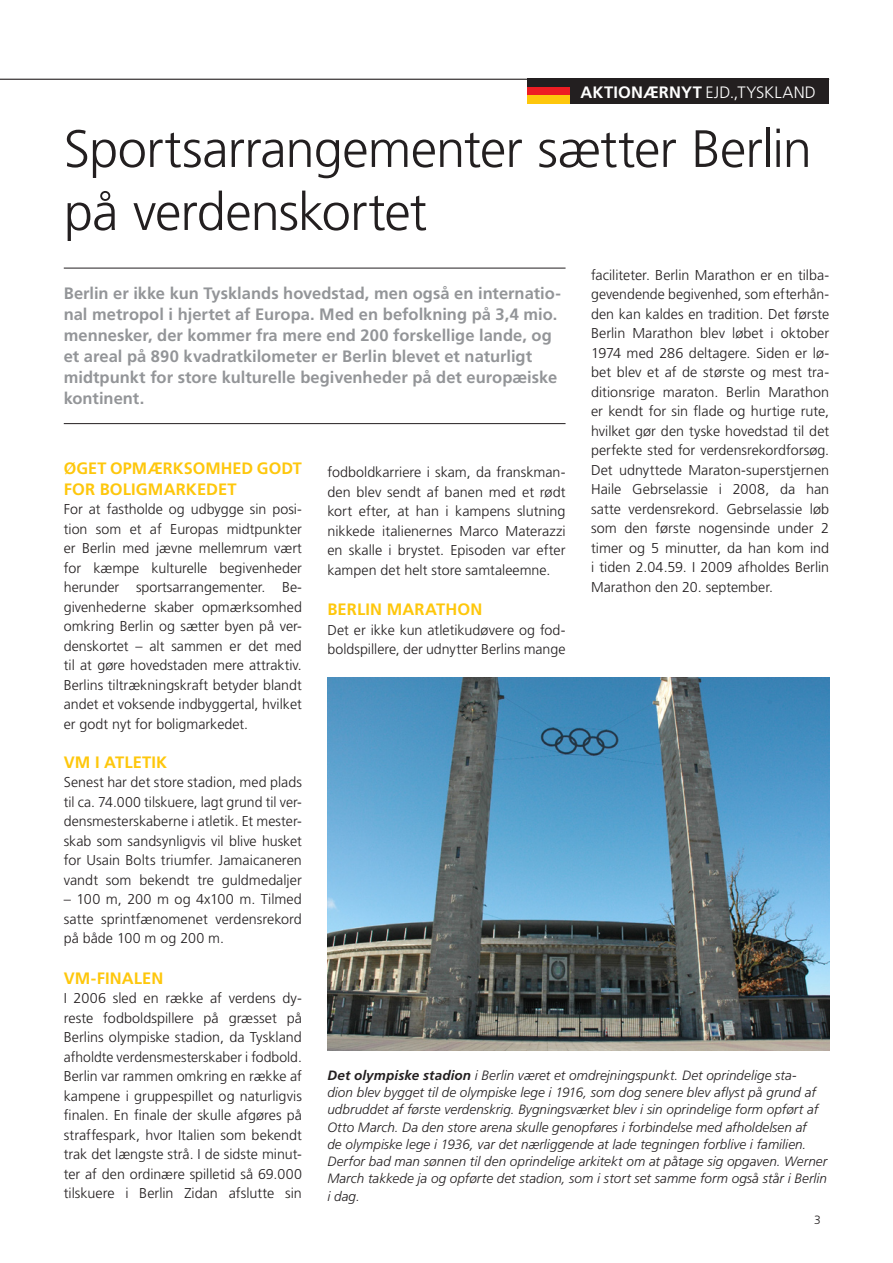
<style>
.page{position:relative;width:893px;height:1263px;background:#fff}
.page>*{position:absolute;margin:0;border:0;box-sizing:border-box;transform-origin:0 0}
.t1{font:300 52.5px/63px "Frutiger LT";letter-spacing:-.02em;color:#231f20}
.t2{font:700 16.5px/21px "Frutiger LT";color:#939598}
.t3{font:700 16.5px "Frutiger LT";letter-spacing:.005em;color:#fec70c}
.t4{font:300 16.5px "Frutiger LT";letter-spacing:.01em;color:#fff}
.t5{font:300 14.25px/19.5px "Frutiger LT";color:#231f20;text-align:justify}
.t6{font:italic 300 13.5px/17.2px "Frutiger LT";letter-spacing:.005em;color:#231f20}
.t7{font:300 12px "Frutiger LT";color:#231f20}
.s1{font-weight:700}
</style>
<div class="page">
<hr style="left:0;top:79px;width:829px;height:1px;background:#231f20">
<div style="left:527px;top:79px;width:301px;height:25px;background:#231f20"></div>
<div style="left:527px;top:87px;width:43px;height:9px;background:#ee1d23"></div>
<div style="left:527px;top:96px;width:43px;height:8px;background:#fec70c"></div>
<img style="left:327px;top:677px;width:502px;height:373px">
<hr style="left:64px;top:268px;width:502px;height:1px;background:#231f20">
<hr style="left:64px;top:423px;width:502px;height:1px;background:#231f20">
<p class="t4" style="left:580px;top:83px;width:237px"><span class="s1">AKTIONÆRNYT</span> EJD.,TYSKLAND</p>
<h1 class="t1" style="left:64px;top:118px;width:750px">Sportsarrangementer sætter Berlin på verdenskortet</h1>
<p class="t5" style="left:591px;top:265px;width:240px">faciliteter. Berlin Marathon er en tilba&shy;gevendende begivenhed, som efterhån&shy;den kan kaldes en tradition. Det første Berlin Marathon blev løbet i oktober 1974 med 286 deltagere. Siden er lø&shy;bet blev et af de største og mest tra&shy;ditionsrige maraton. Berlin Marathon er kendt for sin flade og hurtige rute, hvilket gør den tyske hovedstad til det perfekte sted for verdensrekordforsøg.<br>Det udnyttede Maraton-superstjernen Haile Gebrselassie i 2008, da han satte verdensrekord. Gebrselassie løb som den første nogensinde under 2 timer og 5 minutter, da han kom ind i tiden 2.04.59. I 2009 afholdes Berlin Marathon den 20. september.</p>
<p class="t2" style="left:64px;top:282px;width:499px">Berlin er ikke kun Tysklands hovedstad, men også en internatio&shy;nal metropol i hjertet af Europa. Med en befolkning på 3,4 mio. mennesker, der kommer fra mere end 200 forskellige lande, og et areal på 890 kvadratkilometer er Berlin blevet et naturligt midtpunkt for store kulturelle begivenheder på det europæiske kontinent.</p>
<p class="t3" style="left:64px;top:458px;width:60px">Øget opmærksom</p>
<p class="t3" style="left:221px;top:458px;width:60px">hed godt</p>
<p class="t3" style="left:64px;top:479px;width:11px">for</p>
<p class="t3" style="left:100px;top:479px;width:61px">boligmarkedet</p>
<p class="t5" style="left:64px;top:500px;width:240px">For at fastholde og udbygge sin posi&shy;tion som et af Europas midtpunkter er Berlin med jævne mellemrum vært for kæmpe kulturelle begivenheder herunder sportsarrangementer. Be&shy;givenhederne skaber opmærksomhed omkring Berlin og sætter byen på ver&shy;denskortet – alt sammen er det med til at gøre hovedstaden mere attraktiv.<br>Berlins tiltrækningskraft betyder blandt andet et voksende indbyggertal, hvilket er godt nyt for boligmarkedet.</p>
<p class="t3" style="left:64px;top:752px;width:51px">VM i atletik</p>
<p class="t5" style="left:64px;top:773px;width:240px">Senest har det store stadion, med plads til ca. 74.000 tilskuere, lagt grund til ver&shy;densmesterskaberne i atletik. Et mester&shy;skab som sandsynligvis vil blive husket for Usain Bolts triumfer. Jamaicaneren vandt som bekendt tre guldmedaljer</p>
<p class="t5" style="left:64px;top:890px;width:240px">– 100 m, 200 m og 4x100 m. Tilmed satte sprintfænomenet verdensrekord på både 100 m og 200 m.</p>
<p class="t3" style="left:64px;top:968px;width:44px">VM-finalen</p>
<p class="t5" style="left:64px;top:989px;width:240px">I 2006 sled en række af verdens dy&shy;reste fodboldspillere på græsset på Berlins olympiske stadion, da Tyskland afholdte verdensmesterskaber i fodbold.<br>Berlin var rammen omkring en række af kampene i gruppespillet og naturligvis finalen. En finale der skulle afgøres på straffespark, hvor Italien som bekendt trak det længste strå. I de sidste minut&shy;ter af den ordinære spilletid så 69.000 tilskuere i Berlin Zidan afslutte sin</p>
<p class="t5" style="left:327px;top:463px;width:240px">fodboldkarriere i skam, da franskman&shy;den blev sendt af banen med et rødt kort efter, at han i kampens slutning nikkede italienernes Marco Materazzi en skalle i brystet. Episoden var efter kampen det helt store samtaleemne.</p>
<p class="t3" style="left:327px;top:600px;width:10px">Berlin</p>
<p class="t3" style="left:387px;top:600px;width:28px">Marat</p>
<p class="t3" style="left:445px;top:600px;width:25px">hon</p>
<p class="t5" style="left:327px;top:620px;width:240px">Det er ikke kun atletikudøvere og fod&shy;boldspillere, der udnytter Berlins mange</p>
<p class="t6" style="left:327px;top:1067px;width:501px"><span class="s1">Det olympiske stadion</span> i Berlin været et omdrejningspunkt. Det oprindelige sta-<br>dion blev bygget til de olympiske lege i 1916, som dog senere blev aflyst på grund af udbruddet af første verdenskrig. Bygningsværket blev i sin oprindelige form opført af Otto March. Da den store arena skulle genopføres i forbindelse med afholdelsen af<br>de olympiske lege i 1936, var det nærliggende at lade tegningen forblive i familien.<br>Derfor bad man sønnen til den oprindelige arkitekt om at påtage sig opgaven. Werner March takkede ja og opførte det stadion, som i stort set samme form også står i Berlin i dag.</p>
<p class="t7" style="left:814px;top:1213px;width:8px">3</p>
</div>
